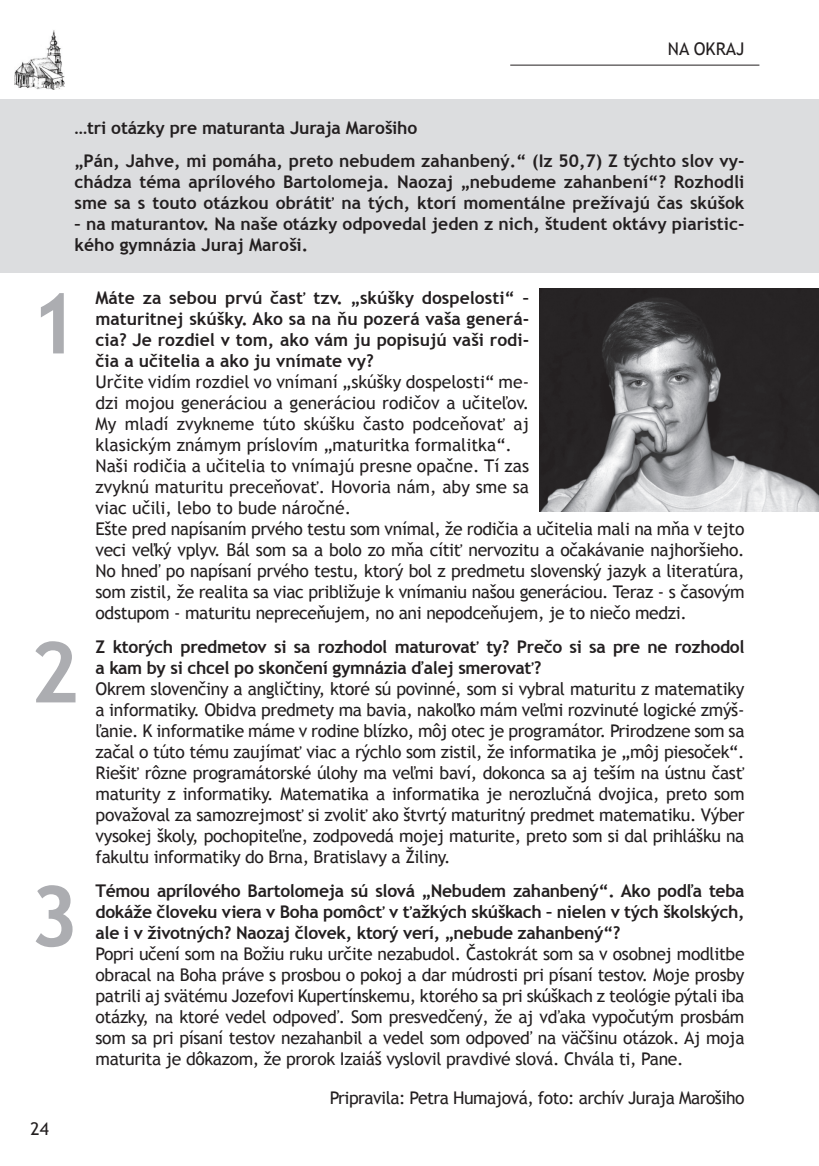
<style>
.page{position:relative;width:819px;height:1166px;background:#fff}
.page>*{position:absolute;margin:0;border:0;box-sizing:border-box;transform-origin:0 0}
.t1{font:700 84px "Trebuchet MS";color:#acadb1}
.t2{font:17.5px/21px "Trebuchet MS";letter-spacing:-.02em;color:#231f20;text-align:justify}
.t3{font:700 17.5px/21px "Trebuchet MS";letter-spacing:-.01em;color:#231f20;text-align:justify}
</style>
<div class="page">
<img style="left:15px;top:30px;width:49px;height:59px">
<hr style="left:510px;top:65px;width:249px;height:1px;background:#231f20">
<div style="left:0;top:99px;width:819px;height:174px;background:#dcdddf"></div>
<img style="left:539px;top:289px;width:280px;height:222px">
<p class="t3" style="left:74px;top:117px;width:344px">…tri otázky pre maturanta Juraja Marošiho</p>
<p class="t2" style="left:668px;top:38px;width:78px">NA OKRAJ</p>
<p class="t3" style="left:74px;top:150px;width:671px">„Pán, Jahve, mi pomáha, preto nebudem zahanbený.“ (Iz 50,7) Z týchto slov vy&shy;chádza téma aprílového Bartolomeja. Naozaj „nebudeme zahanbení“? Rozhodli sme sa s touto otázkou obrátiť na tých, ktorí momentálne prežívajú čas skúšok</p>
<p class="t3" style="left:74px;top:213px;width:671px">– na maturantov. Na naše otázky odpovedal jeden z nich, študent oktávy piaristic&shy;kého gymnázia Juraj Maroši.</p>
<h1 class="t1" style="left:30px;top:271px;width:51px">1</h1>
<h1 class="t1" style="left:30px;top:620px;width:51px">2</h1>
<h1 class="t1" style="left:30px;top:864px;width:51px">3</h1>
<p class="t2" style="left:31px;top:1118px;width:20px">24</p>
<p class="t3" style="left:95px;top:288px;width:435px">Máte za sebou prvú časť tzv. „skúšky dospelosti“ – maturitnej skúšky. Ako sa na ňu pozerá vaša generá&shy;cia? Je rozdiel v tom, ako vám ju popisujú vaši rodi&shy;čia a učitelia a ako ju vnímate vy?</p>
<p class="t2" style="left:95px;top:372px;width:650px;text-align:left">Určite vidím rozdiel vo vnímaní „skúšky dospelosti“ me-<br>dzi mojou generáciou a generáciou rodičov a učiteľov.<br>My mladí zvykneme túto skúšku často podceňovať aj<br>klasickým známym príslovím „maturitka formalitka“.<br>Naši rodičia a učitelia to vnímajú presne opačne. Tí zas<br>zvyknú maturitu preceňovať. Hovoria nám, aby sme sa<br>viac učili, lebo to bude náročné.<br>Ešte pred napísaním prvého testu som vnímal, že rodičia a učitelia mali na mňa v tejto veci veľký vplyv. Bál som sa a bolo zo mňa cítiť nervozitu a očakávanie najhoršieho.<br>No hneď po napísaní prvého testu, ktorý bol z predmetu slovenský jazyk a literatúra, som zistil, že realita sa viac približuje k vnímaniu našou generáciou. Teraz - s časovým odstupom - maturitu nepreceňujem, no ani nepodceňujem, je to niečo medzi.</p>
<p class="t3" style="left:96px;top:637px;width:650px">Z ktorých predmetov si sa rozhodol maturovať ty? Prečo si sa pre ne rozhodol a kam by si chcel po skončení gymnázia ďalej smerovať?</p>
<p class="t2" style="left:96px;top:678px;width:650px">Okrem slovenčiny a angličtiny, ktoré sú povinné, som si vybral maturitu z matematiky a informatiky. Obidva predmety ma bavia, nakoľko mám veľmi rozvinuté logické zmýš&shy;ľanie. K informatike máme v rodine blízko, môj otec je programátor. Prirodzene som sa začal o túto tému zaujímať viac a rýchlo som zistil, že informatika je „môj piesoček“.<br>Riešiť rôzne programátorské úlohy ma veľmi baví, dokonca sa aj teším na ústnu časť maturity z informatiky. Matematika a informatika je nerozlučná dvojica, preto som považoval za samozrejmosť si zvoliť ako štvrtý maturitný predmet matematiku. Výber vysokej školy, pochopiteľne, zodpovedá mojej maturite, preto som si dal prihlášku na fakultu informatiky do Brna, Bratislavy a Žiliny.</p>
<p class="t3" style="left:95px;top:880px;width:650px">Témou aprílového Bartolomeja sú slová „Nebudem zahanbený“. Ako podľa teba dokáže človeku viera v Boha pomôcť v ťažkých skúškach – nielen v tých školských, ale i v životných? Naozaj človek, ktorý verí, „nebude zahanbený“?</p>
<p class="t2" style="left:95px;top:943px;width:650px">Popri učení som na Božiu ruku určite nezabudol. Častokrát som sa v osobnej modlitbe obracal na Boha práve s prosbou o pokoj a dar múdrosti pri písaní testov. Moje prosby patrili aj svätému Jozefovi Kupertínskemu, ktorého sa pri skúškach z teológie pýtali iba otázky, na ktoré vedel odpoveď. Som presvedčený, že aj vďaka vypočutým prosbám som sa pri písaní testov nezahanbil a vedel som odpoveď na väčšinu otázok. Aj moja maturita je dôkazom, že prorok Izaiáš vyslovil pravdivé slová. Chvála ti, Pane.</p>
<p class="t2" style="left:330px;top:1087px;width:416px">Pripravila: Petra Humajová, foto: archív Juraja Marošiho</p>
</div>
